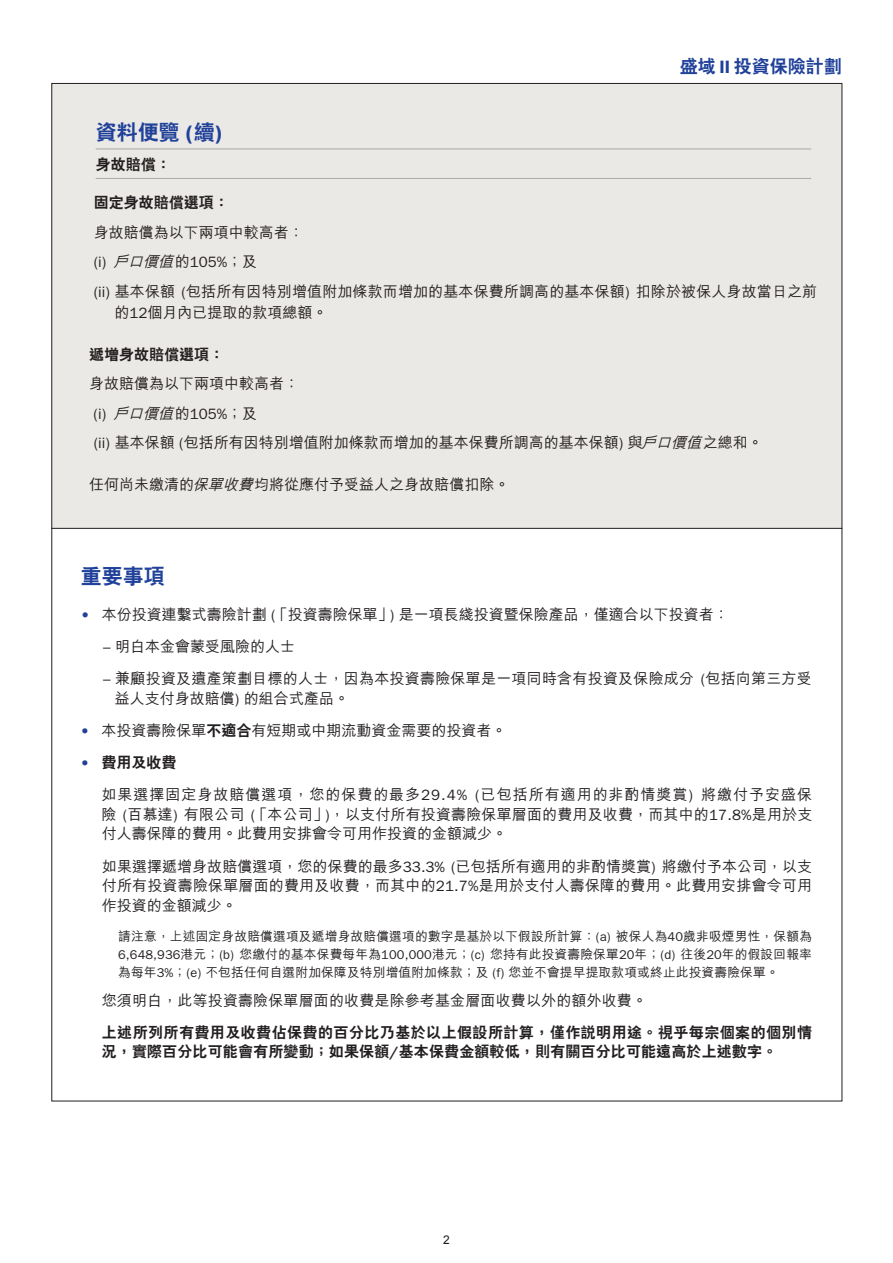
<style>
.page{position:relative;width:893px;height:1263px;background:#fff}
.page>*{position:absolute;margin:0;border:0;box-sizing:border-box;transform-origin:0 0}
.t1{font:21px "C Hei 2 Xbold HKSCS";color:#20419a}
.t2{font:18px "C Hei 2 Xbold HKSCS";color:#20419a}
.t3{font:15px/19.5px "M Hei Medium HKSCS";color:#231f20}
.t4{font:15px/19.5px "C Hei 2 Xbold HKSCS";letter-spacing:.03em;color:#231f20}
.t5{font:15px "C Hei 2 Xbold HKSCS";letter-spacing:.01em;color:#231f20}
.t6{font:15px "Franklin Gothic";color:#231f20}
.t7{font:12.75px/18px "M Hei Medium HKSCS";letter-spacing:.01em;color:#231f20;text-align:justify}
.t8{font:12px "Arial";color:#231f20}
.s1{font-family:"Franklin Gothic";font-weight:600}
.s2{font-family:"M Hei Medium HKSCS";font-style:italic}
.s3{font-family:"M Hei Medium HKSCS"}
.s4{font-family:"Franklin Gothic"}
.s5{font-style:italic}
.s6{font-family:"Franklin Gothic";color:#20419a}
.s7{font-family:"C Hei 2 Xbold HKSCS"}
</style>
<div class="page">
<div style="left:51px;top:84px;width:791px;height:445px;background:#ebe9e5"></div>
<hr style="left:96px;top:149px;width:715px;height:1px;background:#a8a9ad">
<hr style="left:96px;top:178px;width:715px;height:1px;background:#a8a9ad">
<hr style="left:51px;top:528px;width:791px;height:1px;background:#231f20">
<p class="t2" style="left:680px;top:54px;width:164px">盛域 <span class="s1">II</span> 投資保險計劃</p>
<h1 class="t1" style="left:96px;top:118px;width:129px">資料便覽 <span class="s1">(</span>續<span class="s1">)</span></h1>
<p class="t5" style="left:96px;top:154px;width:76px">身故賠償：</p>
<p class="t5" style="left:94px;top:192px;width:136px">固定身故賠償選項：</p>
<p class="t3" style="left:94px;top:221px;width:211px">身故賠償為以下兩項中較高者：</p>
<p class="t6" style="left:94px;top:253px;width:165px">(i) <span class="s2">戶口價值</span><span class="s3">的</span>105%<span class="s3">；及</span></p>
<p class="t3" style="left:115px;top:279px;width:704px;line-height:21px;text-indent:-21px"><span class="s4">(ii)</span> 基本保額 <span class="s4">(</span>包括所有因特別增值附加條款而增加的基本保費所調高的基本保額<span class="s4">)</span> 扣除於被保人身故當日之前的<span class="s4">12</span>個月內已提取的款項總額。</p>
<p class="t5" style="left:89px;top:344px;width:136px">遞增身故賠償選項：</p>
<p class="t3" style="left:89px;top:373px;width:211px">身故賠償為以下兩項中較高者：</p>
<p class="t6" style="left:94px;top:405px;width:165px">(i) <span class="s2">戶口價值</span><span class="s3">的</span>105%<span class="s3">；及</span></p>
<p class="t3" style="left:94px;top:432px;width:671px"><span class="s4">(ii)</span> 基本保額 <span class="s4">(</span>包括所有因特別增值附加條款而增加的基本保費所調高的基本保額<span class="s4">)</span> 與<span class="s5">戶口價值</span>之總和。</p>
<p class="t3" style="left:89px;top:474px;width:422px">任何尚未繳清的<span class="s5">保單收費</span>均將從應付予受益人之身故賠償扣除。</p>
<h1 class="t1" style="left:81px;top:562px;width:85px">重要事項</h1>
<p class="t3" style="left:81px;top:603px;width:649px"><span class="s6">•</span> 本份投資連繫式壽險計劃 <span class="s4">(</span>「投資壽險保單」<span class="s4">)</span> 是一項長綫投資暨保險產品，僅適合以下投資者：</p>
<p class="t3" style="left:103px;top:635px;width:193px"><span class="s4">–</span> 明白本金會蒙受風險的人士</p>
<p class="t3" style="left:115px;top:668px;width:698px;text-indent:-12px"><span class="s4">–</span> 兼顧投資及遺產策劃目標的人士，因為本投資壽險保單是一項同時含有投資及保險成分 <span class="s4">(</span>包括向第三方受益人支付身故賠償<span class="s4">)</span> 的組合式產品。</p>
<p class="t3" style="left:80px;top:719px;width:428px"><span class="s6">•</span> 本投資壽險保單<span class="s7">不適合</span>有短期或中期流動資金需要的投資者。</p>
<p class="t5" style="left:80px;top:753px;width:97px"><span class="s6">•</span> 費用及收費</p>
<p class="t3" style="left:101px;top:784px;width:712px;text-align:justify">如果選擇固定身故賠償選項，您的保費的最多<span class="s4">29.4% (</span>已包括所有適用的非酌情獎賞<span class="s4">)</span> 將繳付予安盛保險 <span class="s4">(</span>百慕達<span class="s4">)</span> 有限公司 <span class="s4">(</span>「本公司」<span class="s4">)</span>，以支付所有投資壽險保單層面的費用及收費，而其中的<span class="s4">17.8%</span>是用於支付人壽保障的費用。此費用安排會令可用作投資的金額減少。</p>
<p class="t3" style="left:102px;top:855px;width:712px;text-align:justify">如果選擇遞增身故賠償選項，您的保費的最多<span class="s4">33.3% (</span>已包括所有適用的非酌情獎賞<span class="s4">)</span> 將繳付予本公司，以支付所有投資壽險保單層面的費用及收費，而其中的<span class="s4">21.7%</span>是用於支付人壽保障的費用。此費用安排會令可用作投資的金額減少。</p>
<p class="t7" style="left:118px;top:926px;width:695px">請注意，上述固定身故賠償選項及遞增身故賠償選項的數字是基於以下假設所計算：<span class="s4">(a)</span> 被保人為<span class="s4">40</span>歲非吸煙男性，保額為<span class="s4">6,648,936</span>港元；<span class="s4">(b)</span> 您繳付的基本保費每年為<span class="s4">100,000</span>港元；<span class="s4">(c)</span> 您持有此投資壽險保單<span class="s4">20</span>年；<span class="s4">(d)</span> 往後<span class="s4">20</span>年的假設回報率為每年<span class="s4">3%</span>；<span class="s4">(e)</span> 不包括任何自選附加保障及特別增值附加條款；及 <span class="s4">(f)</span> 您並不會提早提取款項或終止此投資壽險保單。</p>
<p class="t3" style="left:102px;top:989px;width:547px">您須明白，此等投資壽險保單層面的收費是除參考基金層面收費以外的額外收費。</p>
<p class="t4" style="left:102px;top:1022px;width:712px">上述所列所有費用及收費佔保費的百分比乃基於以上假設所計算，僅作說明用途。視乎每宗個案的個別情況，實際百分比可能會有所變動；如果保額<span class="s1">/</span>基本保費金額較低，則有關百分比可能遠高於上述數字。</p>
<p class="t8" style="left:443px;top:1231px;width:8px">2</p>
</div>
